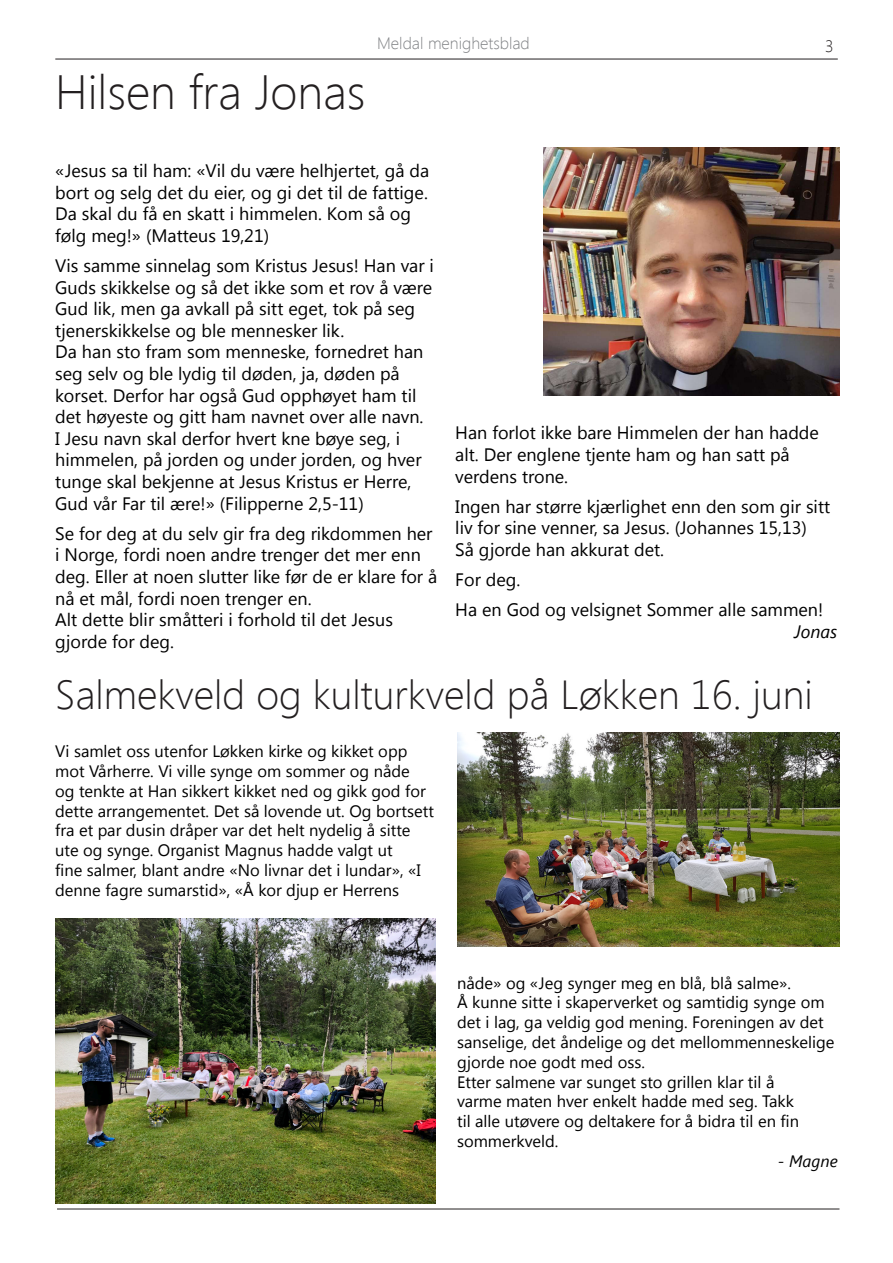
<style>
.page{position:relative;width:893px;height:1263px;background:#fff}
.page>*{position:absolute;margin:0;border:0;box-sizing:border-box;transform-origin:0 0}
.t1{font:300 48px "Segoe UI";color:#231f20}
.t2{font:300 40.5px "Segoe UI";color:#231f20}
.t3{font:18px/21.6px "Segoe UI";color:#000}
.t4{font:italic 18px "Segoe UI";color:#000}
.t5{font:16.5px/19.8px "Segoe UI";color:#000}
.t6{font:300 16.5px "Segoe UI";color:#808285}
.t7{font:italic 16.5px "Segoe UI";color:#000}
.t8{font:300 16.5px "Segoe UI";color:#231f20}
</style>
<div class="page">
<hr style="left:55px;top:59px;width:783px;height:1px;background:#231f20">
<hr style="left:57px;top:1208px;width:782px;height:1px;background:#231f20">
<img style="left:544px;top:147px;width:295px;height:248px">
<img style="left:458px;top:732px;width:381px;height:215px">
<img style="left:55px;top:918px;width:381px;height:285px">
<h1 class="t1" style="left:55px;top:59px;width:312px">Hilsen fra Jonas</h1>
<p class="t6" style="left:377px;top:32px;width:154px">Meldal menighetsblad</p>
<p class="t8" style="left:825px;top:35px;width:10px">3</p>
<p class="t3" style="left:55px;top:159px;width:375px">«Jesus sa til ham: «Vil du være helhjertet, gå da bort og selg det du eier, og gi det til de fattige.<br>Da skal du få en skatt i himmelen. Kom så og følg meg!» (Matteus 19,21)</p>
<p class="t3" style="left:55px;top:254px;width:380px">Vis samme sinnelag som Kristus Jesus! Han var i Guds skikkelse og så det ikke som et rov å være Gud lik, men ga avkall på sitt eget, tok på seg tjenerskikkelse og ble mennesker lik.<br>Da han sto fram som menneske, fornedret han seg selv og ble lydig til døden, ja, døden på korset. Derfor har også Gud opphøyet ham til det høyeste og gitt ham navnet over alle navn.<br>I Jesu navn skal derfor hvert kne bøye seg, i himmelen, på jorden og under jorden, og hver tunge skal bekjenne at Jesus Kristus er Herre, Gud vår Far til ære!» (Filipperne 2,5-11)</p>
<p class="t3" style="left:55px;top:522px;width:383px">Se for deg at du selv gir fra deg rikdommen her i Norge, fordi noen andre trenger det mer enn deg. Eller at noen slutter like før de er klare for å nå et mål, fordi noen trenger en.<br>Alt dette blir småtteri i forhold til det Jesus gjorde for deg.</p>
<p class="t3" style="left:455px;top:421px;width:365px">Han forlot ikke bare Himmelen der han hadde alt. Der englene tjente ham og han satt på verdens trone.</p>
<p class="t3" style="left:455px;top:495px;width:376px">Ingen har større kjærlighet enn den som gir sitt liv for sine venner, sa Jesus. (Johannes 15,13)<br>Så gjorde han akkurat det.</p>
<p class="t3" style="left:455px;top:564px;width:369px;line-height:30.2px">For deg.<br>Ha en God og velsignet Sommer alle sammen!</p>
<p class="t4" style="left:794px;top:619px;width:44px">Jonas</p>
<h2 class="t2" style="left:55px;top:666px;width:759px">Salmekveld og kulturkveld på Løkken 16. juni</h2>
<p class="t5" style="left:55px;top:741px;width:380px">Vi samlet oss utenfor Løkken kirke og kikket opp mot Vårherre. Vi ville synge om sommer og nåde<br>og tenkte at Han sikkert kikket ned og gikk god for dette arrangementet. Det så lovende ut. Og bortsett fra et par dusin dråper var det helt nydelig å sitte ute og synge. Organist Magnus hadde valgt ut<br>fine salmer, blant andre «No livnar det i lundar», «I denne fagre sumarstid», «Å kor djup er Herrens</p>
<p class="t5" style="left:457px;top:972px;width:379px">nåde» og «Jeg synger meg en blå, blå salme».<br>Å kunne sitte i skaperverket og samtidig synge om det i lag, ga veldig god mening. Foreningen av det sanselige, det åndelige og det mellommenneskelige gjorde noe godt med oss.<br>Etter salmene var sunget sto grillen klar til å<br>varme maten hver enkelt hadde med seg. Takk<br>til alle utøvere og deltakere for å bidra til en fin sommerkveld.</p>
<p class="t7" style="left:778px;top:1149px;width:61px">- Magne</p>
</div>
